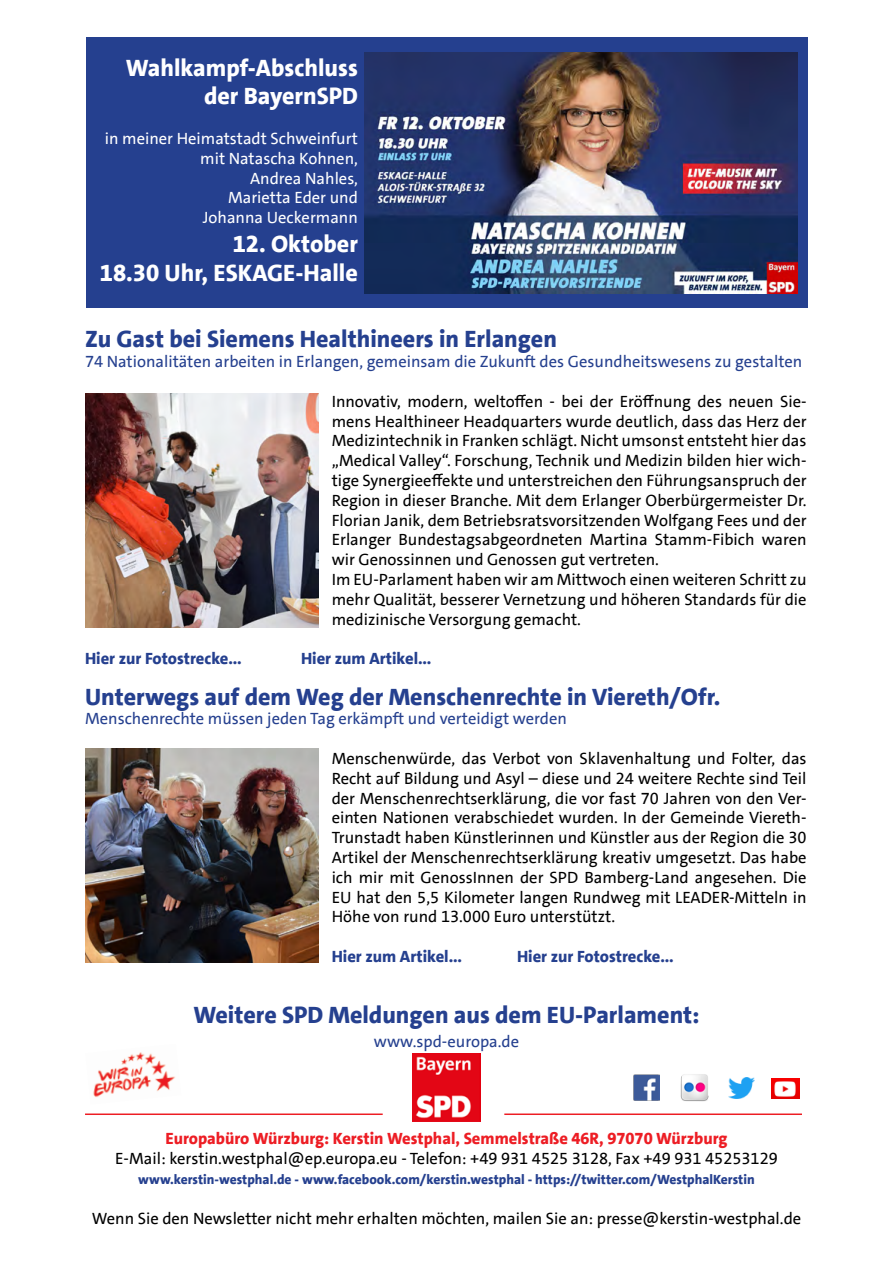
<style>
.page{position:relative;width:893px;height:1263px;background:#fff}
.page>*{position:absolute;margin:0;border:0;box-sizing:border-box;transform-origin:0 0}
.t1{font:800 24px "SPD The Sans";color:#25408f}
.t2{font:800 24px/28.8px "SPD The Sans";color:#fff;text-align:right}
.t3{font:16.5px/19.8px "SPD The Sans";color:#000;text-align:justify}
.t4{font:16.5px "SPD The Sans";color:#25408f}
.t5{font:16.5px/19.8px "SPD The Sans";color:#fff;text-align:right}
.t6{font:800 16.5px "SPD The Sans";color:#25408f}
.t7{font:800 16.5px "SPD The Sans";color:#ed1d24}
.t8{font:800 13.5px "SPD The Sans";color:#25408f}
</style>
<div class="page">
<div style="left:87px;top:38px;width:721px;height:270px;background:#25408f"></div>
<img style="left:93px;top:1052px;width:82px;height:46px">
<hr style="left:85px;top:1113px;width:298px;height:2px;background:#ed1d24">
<img style="left:412px;top:1053px;width:68px;height:68px">
<hr style="left:504px;top:1113px;width:298px;height:2px;background:#ed1d24">
<img style="left:680px;top:1074px;width:28px;height:28px">
<img style="left:728px;top:1077px;width:26px;height:21px">
<img style="left:771px;top:1078px;width:28px;height:20px">
<img style="left:633px;top:1074px;width:27px;height:27px">
<img style="left:85px;top:748px;width:234px;height:215px">
<img style="left:85px;top:393px;width:234px;height:234px">
<img style="left:365px;top:52px;width:432px;height:241px">
<h1 class="t2" style="left:126px;top:53px;width:233px">Wahlkampf-Abschluss der BayernSPD</h1>
<p class="t5" style="left:105px;top:129px;width:255px">in meiner Heimatstadt Schweinfurt mit Natascha Kohnen,<br>Andrea Nahles,<br>Marietta Eder und<br>Johanna Ueckermann</p>
<h1 class="t2" style="left:100px;top:230px;width:259px">12. Oktober<br>18.30 Uhr, ESKAGE-Halle</h1>
<h1 class="t1" style="left:85px;top:324px;width:473px">Zu Gast bei Siemens Healthineers in Erlangen</h1>
<p class="t4" style="left:85px;top:351px;width:719px">74 Nationalitäten arbeiten in Erlangen, gemeinsam die Zukunft des Gesundheitswesens zu gestalten</p>
<p class="t3" style="left:332px;top:391px;width:476px;text-align:left">Innovativ, modern, weltoffen - bei der Eröffnung des neuen Sie&shy;mens Healthineer Headquarters wurde deutlich, dass das Herz der Medizintechnik in Franken schlägt. Nicht umsonst entsteht hier das „Medical Valley“. Forschung, Technik und Medizin bilden hier wich&shy;tige Synergieeffekte und unterstreichen den Führungsanspruch der Region in dieser Branche. Mit dem Erlanger Oberbürgermeister Dr.<br>Florian Janik, dem Betriebsratsvorsitzenden Wolfgang Fees und der Erlanger Bundestagsabgeordneten Martina Stamm-Fibich waren wir Genossinnen und Genossen gut vertreten.<br>Im EU-Parlament haben wir am Mittwoch einen weiteren Schritt zu mehr Qualität, besserer Vernetzung und höheren Standards für die medizinische Versorgung gemacht.</p>
<p class="t6" style="left:85px;top:648px;width:158px">Hier zur Fotostrecke...</p>
<p class="t6" style="left:301px;top:648px;width:132px">Hier zum Artikel...</p>
<h1 class="t1" style="left:85px;top:681px;width:637px">Unterwegs auf dem Weg der Menschenrechte in Viereth/Ofr.</h1>
<p class="t4" style="left:85px;top:708px;width:483px">Menschenrechte müssen jeden Tag erkämpft und verteidigt werden</p>
<p class="t3" style="left:332px;top:749px;width:476px">Menschenwürde, das Verbot von Sklavenhaltung und Folter, das Recht auf Bildung und Asyl – diese und 24 weitere Rechte sind Teil der Menschenrechtserklärung, die vor fast 70 Jahren von den Ver&shy;einten Nationen verabschiedet wurden. In der Gemeinde Viereth-Trunstadt haben Künstlerinnen und Künstler aus der Region die 30<br>Artikel der Menschenrechtserklärung kreativ umgesetzt. Das habe ich mir mit GenossInnen der SPD Bamberg-Land angesehen. Die EU hat den 5,5 Kilometer langen Rundweg mit LEADER-Mitteln in Höhe von rund 13.000 Euro unterstützt.</p>
<p class="t6" style="left:332px;top:946px;width:132px">Hier zum Artikel...</p>
<p class="t6" style="left:517px;top:946px;width:158px">Hier zur Fotostrecke...</p>
<h1 class="t1" style="left:193px;top:999px;width:508px">Weitere SPD Meldungen aus dem EU-Parlament:</h1>
<p class="t4" style="left:374px;top:1031px;width:147px">www.spd-europa.de</p>
<p class="t7" style="left:165px;top:1128px;width:564px">Europabüro Würzburg: Kerstin Westphal, Semmelstraße 46R, 97070 Würzburg</p>
<p class="t3" style="left:115px;top:1149px;width:664px">E-Mail: kerstin.westphal@ep.europa.eu - Telefon: +49 931 4525 3128, Fax +49 931 45253129</p>
<p class="t8" style="left:138px;top:1171px;width:618px">www.kerstin-westphal.de - www.facebook.com/kerstin.westphal - https://twitter.com/WestphalKerstin</p>
<p class="t3" style="left:92px;top:1208px;width:711px">Wenn Sie den Newsletter nicht mehr erhalten möchten, mailen Sie an: presse@kerstin-westphal.de</p>
</div>
